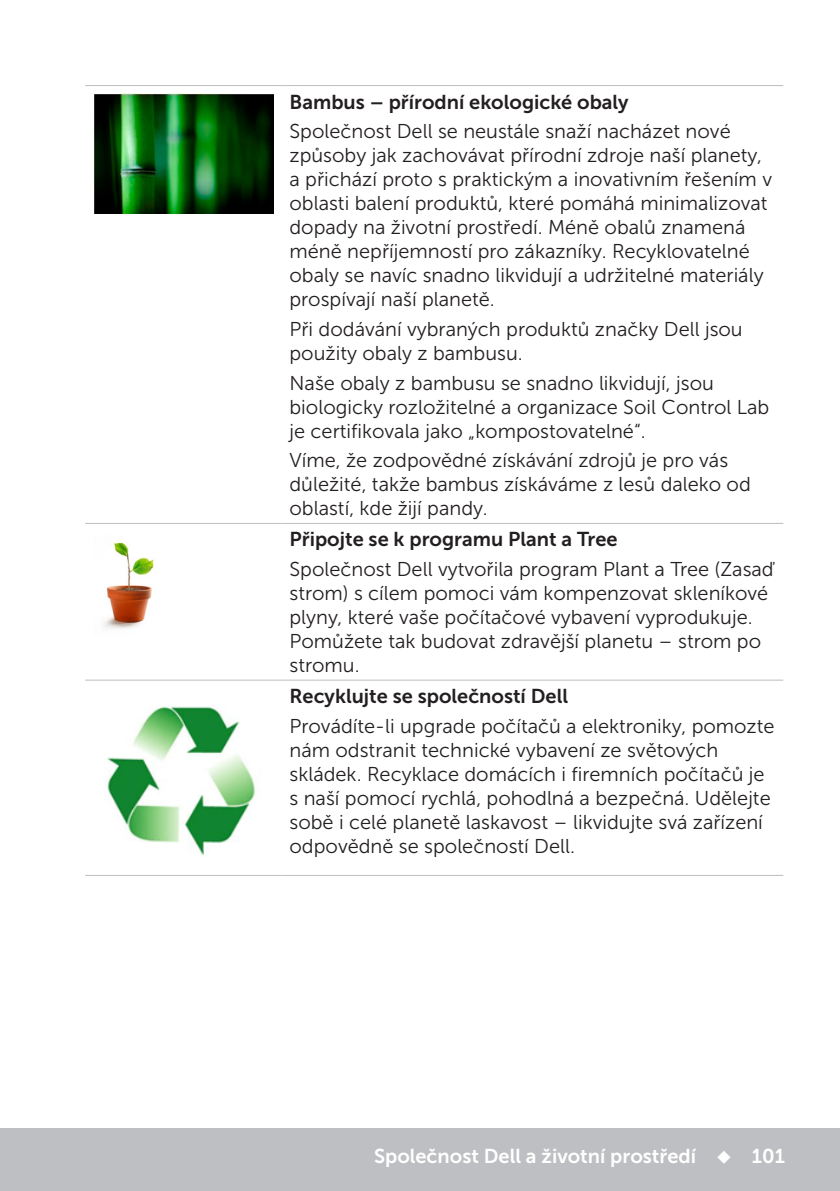
<style>
.page{position:relative;width:840px;height:1191px;background:#fff}
.page>*{position:absolute;margin:0;border:0;box-sizing:border-box;transform-origin:0 0}
.Table_Paragraph{font:20px/24px "Museo Sans For Dell 300";color:#231f20}
.Table_Paragraph-2{font:20px "Museo Sans For Dell 700";color:#231f20}
.t1{font:20px "Museo Sans For Dell 700";color:#fff}
</style>
<div class="page">
<div style="left:0;top:1128px;width:839px;height:63px;background:#bebfc2"></div>
<hr style="left:85px;top:85px;width:196px;height:1px;background:#bcbdc0">
<hr style="left:281px;top:85px;width:501px;height:1px;background:#bcbdc0">
<hr style="left:85px;top:523px;width:196px;height:1px;background:#bcbdc0">
<hr style="left:281px;top:523px;width:501px;height:1px;background:#bcbdc0">
<hr style="left:85px;top:679px;width:196px;height:1px;background:#bcbdc0">
<hr style="left:281px;top:679px;width:501px;height:1px;background:#bcbdc0">
<hr style="left:85px;top:875px;width:196px;height:1px;background:#bcbdc0">
<hr style="left:281px;top:875px;width:501px;height:1px;background:#bcbdc0">
<img style="left:93px;top:94px;width:180px;height:120px">
<img style="left:104px;top:542px;width:50px;height:87px">
<img style="left:107px;top:706px;width:148px;height:150px">
<p class="Table_Paragraph-2" style="left:289px;top:91px;width:340px">Bambus – přírodní ekologické obaly</p>
<p class="Table_Paragraph" style="left:289px;top:119px;width:484px">Společnost Dell se neustále snaží nacházet nové způsoby jak zachovávat přírodní zdroje naší planety, a přichází proto s praktickým a inovativním řešením v oblasti balení produktů, které pomáhá minimalizovat dopady na životní prostředí. Méně obalů znamená méně nepříjemností pro zákazníky. Recyklovatelné obaly se navíc snadno likvidují a udržitelné materiály prospívají naší planetě.</p>
<p class="Table_Paragraph" style="left:289px;top:317px;width:454px">Při dodávání vybraných produktů značky Dell jsou použity obaly z bambusu.</p>
<p class="Table_Paragraph" style="left:289px;top:371px;width:481px">Naše obaly z bambusu se snadno likvidují, jsou biologicky rozložitelné a organizace Soil Control Lab je certifikovala jako „kompostovatelné“.</p>
<p class="Table_Paragraph" style="left:289px;top:448px;width:462px">Víme, že zodpovědné získávání zdrojů je pro vás důležité, takže bambus získáváme z lesů daleko od oblastí, kde žijí pandy.</p>
<p class="Table_Paragraph-2" style="left:289px;top:528px;width:329px">Připojte se k programu Plant a Tree</p>
<p class="Table_Paragraph" style="left:289px;top:557px;width:486px">Společnost Dell vytvořila program Plant a Tree (Zasaď strom) s cílem pomoci vám kompenzovat skleníkové plyny, které vaše počítačové vybavení vyprodukuje.<br>Pomůžete tak budovat zdravější planetu – strom po stromu.</p>
<p class="Table_Paragraph-2" style="left:289px;top:685px;width:280px">Recyklujte se společností Dell</p>
<p class="Table_Paragraph" style="left:289px;top:714px;width:486px">Provádíte-li upgrade počítačů a elektroniky, pomozte nám odstranit technické vybavení ze světových skládek. Recyklace domácích i firemních počítačů je s naší pomocí rychlá, pohodlná a bezpečná. Udělejte sobě i celé planetě laskavost – likvidujte svá zařízení odpovědně se společností Dell.</p>
<p class="t1" style="left:374px;top:1144px;width:412px">Společnost Dell a životní prostředí ◆ 101</p>
</div>
